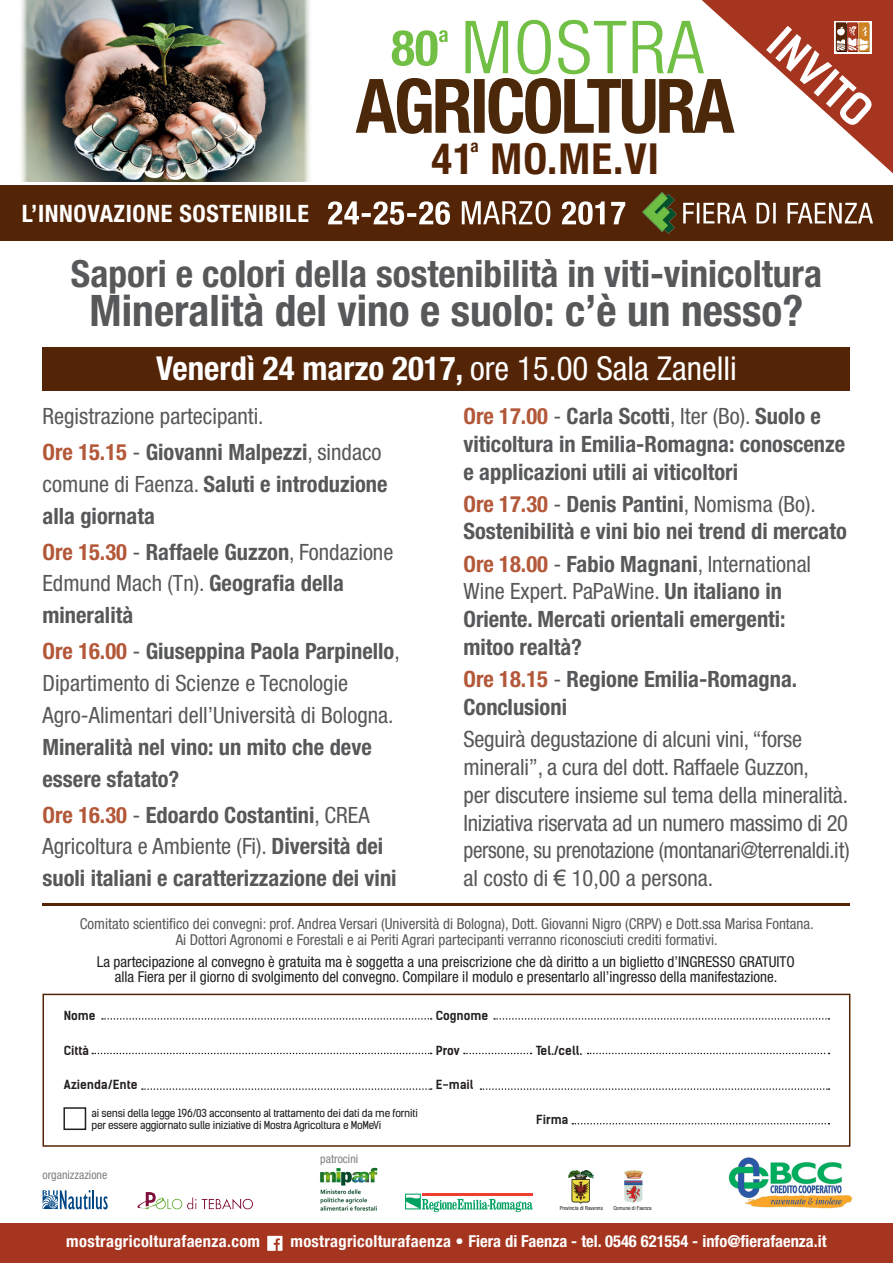
<style>
.page{position:relative;width:893px;height:1263px;background:#fff}
.page>*{position:absolute;margin:0;border:0;box-sizing:border-box;transform-origin:0 0}
.t1{font:700 condensed 43.5px "Helvetica Neue";color:#57585a}
.t2{font:700 condensed 42.9px "Helvetica Neue";letter-spacing:.025em;color:#532405}
.t3{font:700 42px "Kelson Sans";color:#fff}
.t4{font:700 condensed 37.5px "Helvetica Neue";color:#57585a}
.t5{font:700 condensed 33px "Helvetica Neue";color:#fff}
.t6{font:700 condensed 24px "Helvetica Neue";letter-spacing:.025em;color:#fff}
.t7{font:700 condensed 22.5px/31.8px "Helvetica Neue";color:#57585a}
.t8{font:condensed 22.5px/31.8px "Helvetica Neue";letter-spacing:-.01em;color:#57585a}
.t9{font:700 condensed 17.1px "Helvetica Neue";color:#532405}
.t10{font:700 condensed 16.5px "Helvetica Neue";color:#fff}
.t11{font:700 condensed 16.5px "Helvetica Neue";letter-spacing:.02em;color:#fff}
.t12{font:condensed 15px "Helvetica Neue";color:#231f20}
.t13{font:condensed 15px/16.5px "Helvetica Neue";color:#57585a;text-align:center}
.t14{font:700 12px "Kelson Sans";color:#231f20}
.t15{font:condensed 11.85px "Helvetica Neue";color:#7d7f80}
.t16{font:10.5px "Kelson Sans";letter-spacing:-.02em;color:#231f20}
.t17{font:condensed 5.55px "Helvetica Neue";color:#231f20}
.s1{font-weight:400}
.s2{color:#b35839}
.s3{font-weight:700}
.s4{font-weight:700;color:#b35839}
.s5{font-family:"Arial";font-stretch:normal}
.s6{font-style:inherit}
</style>
<div class="page">
<div style="left:0;top:185px;width:893px;height:55px;background:#532405"></div>
<div style="left:43px;top:347px;width:807px;height:44px;background:#532405"></div>
<img style="left:21px;top:0;width:289px;height:182px">
<svg style="left:356px;top:0;width:537px;height:173px"></svg>
<svg style="left:328px;top:201px;width:297px;height:24px"></svg>
<img style="left:642px;top:192px;width:35px;height:42px">
<svg style="left:683px;top:203px;width:190px;height:20px"></svg>
<div style="left:43px;top:994px;width:807px;height:153px;border:2px solid #532405"></div>
<svg style="left:102px;top:1018px;width:330px;height:1px"></svg>
<svg style="left:494px;top:1018px;width:335px;height:1px"></svg>
<svg style="left:92px;top:1053px;width:340px;height:1px"></svg>
<svg style="left:464px;top:1053px;width:68px;height:1px"></svg>
<svg style="left:588px;top:1053px;width:241px;height:1px"></svg>
<svg style="left:142px;top:1088px;width:290px;height:2px"></svg>
<svg style="left:480px;top:1088px;width:349px;height:2px"></svg>
<div style="left:63px;top:1107px;width:23px;height:23px;border:2px solid #231f20"></div>
<svg style="left:572px;top:1123px;width:257px;height:1px"></svg>
<hr style="left:43px;top:904px;width:807px;height:2px;background:#532405">
<div style="left:0;top:1223px;width:893px;height:40px;background:#a6351f"></div>
<svg style="left:267px;top:1236px;width:15px;height:15px"></svg>
<img style="left:137px;top:1192px;width:116px;height:18px">
<svg style="left:43px;top:1190px;width:65px;height:19px"></svg>
<img style="left:320px;top:1167px;width:58px;height:44px">
<svg style="left:405px;top:1193px;width:128px;height:19px"></svg>
<img style="left:625px;top:1170px;width:17px;height:33px">
<img style="left:569px;top:1171px;width:25px;height:32px">
<img style="left:728px;top:1157px;width:125px;height:52px">
<p class="t2" style="left:431px;top:132px;width:229px">41 MO.ME.VI</p>
<p class="t9" style="left:470px;top:136px;width:10px">a</p>
<p class="t3" style="left:792px;top:17px;width:124px;rotate:42deg">INVITO</p>
<p class="t6" style="left:22px;top:199px;width:289px">L’INNOVAZIONE SOSTENIBILE</p>
<p class="t4" style="left:71px;top:251px;width:753px">Sapori e colori della sostenibilità in viti-vinicoltura</p>
<p class="t1" style="left:90px;top:284px;width:715px">Mineralità del vino e suolo: c’è un nesso?</p>
<p class="t5" style="left:156px;top:348px;width:582px">Venerdì 24 marzo 2017, <span class="s1">ore 15.00 Sala Zanelli</span></p>
<p class="t8" style="left:43px;top:400px;width:223px">Registrazione partecipanti.</p>
<p class="t7" style="left:43px;top:436px;width:347px"><span class="s2">Ore 15.15</span> <span class="s1">-</span> Giovanni Malpezzi<span class="s1">, sindaco comune di Faenza.</span> Saluti e introduzione alla giornata</p>
<p class="t7" style="left:43px;top:535px;width:352px"><span class="s2">Ore 15.30</span> <span class="s1">-</span> Raffaele Guzzon<span class="s1">, Fondazione</span></p>
<p class="t7" style="left:43px;top:567px;width:303px"><span class="s1">Edmund Mach (Tn).</span> Geografia della mineralità</p>
<p class="t7" style="left:43px;top:635px;width:359px"><span class="s2">Ore 16.00</span> <span class="s1">-</span> Giuseppina Paola Parpinello<span class="s1">,</span></p>
<p class="t8" style="left:43px;top:667px;width:353px">Dipartimento di Scienze e Tecnologie Agro-Alimentari dell’Università di Bologna.<br><span class="s3">Mineralità nel vino: un mito che deve essere sfatato?</span></p>
<p class="t7" style="left:43px;top:798px;width:329px"><span class="s2">Ore 16.30</span> <span class="s1">-</span> Edoardo Costantini<span class="s1">, CREA</span></p>
<p class="t7" style="left:43px;top:830px;width:356px"><span class="s1">Agricoltura e Ambiente (Fi).</span> Diversità dei suoli italiani e caratterizzazione dei vini</p>
<p class="t7" style="left:463px;top:400px;width:359px"><span class="s2">Ore 17.00</span> <span class="s1">-</span> Carla Scotti<span class="s1">, Iter (Bo).</span> Suolo e</p>
<p class="t7" style="left:463px;top:429px;width:383px;line-height:27.9px">viticoltura in Emilia-Romagna: conoscenze e applicazioni utili ai viticoltori</p>
<p class="t8" style="left:463px;top:488px;width:354px"><span class="s4">Ore 17.30</span> - <span class="s3">Denis Pantini</span>, Nomisma (Bo).</p>
<p class="t7" style="left:463px;top:515px;width:385px">Sostenibilità e vini bio nei trend di mercato</p>
<p class="t8" style="left:463px;top:547px;width:349px"><span class="s4">Ore 18.00</span> - <span class="s3">Fabio Magnani</span>, International</p>
<p class="t7" style="left:463px;top:577px;width:324px;line-height:27.9px"><span class="s1">Wine Expert. PaPaWine.</span> Un italiano in<br>Oriente. Mercati orientali emergenti: mitoo realtà?</p>
<p class="t7" style="left:463px;top:663px;width:335px"><span class="s2">Ore 18.15</span> <span class="s1">-</span> Regione Emilia-Romagna.</p>
<p class="t7" style="left:463px;top:691px;width:105px">Conclusioni</p>
<p class="t8" style="left:463px;top:723px;width:340px">Seguirà degustazione di alcuni vini, “forse</p>
<p class="t8" style="left:463px;top:753px;width:386px;line-height:27.9px">minerali”, a cura del dott. Raffaele Guzzon,<br>per discutere insieme sul tema della mineralità.</p>
<p class="t8" style="left:463px;top:808px;width:388px;line-height:27.9px;text-align:justify">Iniziativa riservata ad un numero massimo di 20 persone, su prenotazione (montanari@terrenaldi.it) al costo di <span class="s5">€</span> 10,00 a persona.</p>
<p class="t13" style="left:80px;top:915px;width:735px">Comitato scientifico dei convegni: prof. Andrea Versari (Università di Bologna), Dott. Giovanni Nigro (CRPV) e Dott.ssa Marisa Fontana.<br>Ai Dottori Agronomi e Forestali e ai Periti Agrari partecipanti verranno riconosciuti crediti formativi.</p>
<p class="t12" style="left:97px;top:952px;width:700px">La partecipazione al convegno è gratuita ma è soggetta a una preiscrizione che dà diritto a un biglietto d’INGRESSO GRATUITO</p>
<p class="t12" style="left:115px;top:967px;width:664px">alla Fiera per il giorno di svolgimento del convegno. Compilare il modulo e presentarlo all’ingresso della manifestazione.</p>
<p class="t14" style="left:64px;top:1008px;width:33px">Nome</p>
<p class="t14" style="left:436px;top:1008px;width:54px">Cognome</p>
<p class="t14" style="left:64px;top:1043px;width:27px">Città</p>
<p class="t14" style="left:436px;top:1043px;width:25px">Prov</p>
<p class="t14" style="left:536px;top:1043px;width:47px">Tel./cell.</p>
<p class="t14" style="left:64px;top:1077px;width:75px">Azienda/Ente</p>
<p class="t14" style="left:436px;top:1077px;width:39px">E-mail</p>
<p class="t14" style="left:536px;top:1112px;width:34px">Firma</p>
<p class="t16" style="left:91px;top:1106px;width:328px">ai sensi della legge 196/03 acconsento al trattamento dei dati da me forniti</p>
<p class="t16" style="left:91px;top:1118px;width:291px">per essere aggiornato sulle iniziative di Mostra Agricoltura e MoMeVi</p>
<p class="t15" style="left:43px;top:1168px;width:66px">organizzazione</p>
<p class="t15" style="left:320px;top:1152px;width:39px">patrocini</p>
<p class="t17" style="left:560px;top:1205px;width:45px">Provincia di Ravenna</p>
<p class="t17" style="left:613px;top:1205px;width:40px">Comune di Faenza</p>
<p class="t11" style="left:66px;top:1227px;width:195px">mostragricolturafaenza.com</p>
<p class="t10" style="left:290px;top:1231px;width:538px"><span class="s6">mostragricolturafaenza •</span> Fiera di Faenza - tel. 0546 621554 - info@fierafaenza.it</p>
</div>
